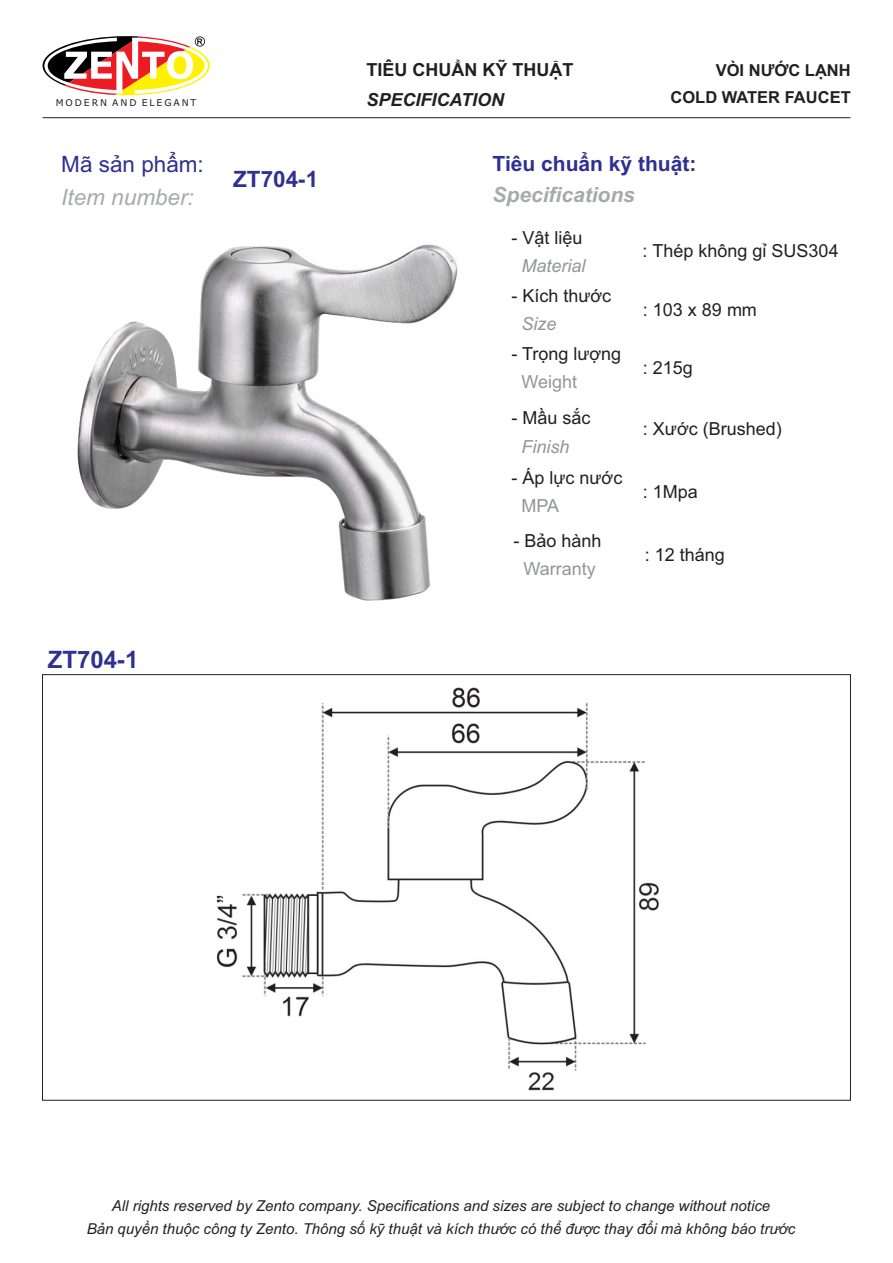
<style>
.page{position:relative;width:893px;height:1263px;background:#fff}
.page>*{position:absolute;margin:0;border:0;box-sizing:border-box;transform-origin:0 0}
.t1{font:24px "Vn Arial H Bold";color:#2e3092}
.t2{font:italic 22.5px "Arial";color:#a7a9ac}
.t3{font:22.5px "Arial";color:#2e3092}
.t4{font:22.5px "Vn Arial H Bold";color:#2e3092}
.t5{font:700 21px "Arial";color:#2e3092}
.t6{font:italic 700 21px "Arial";color:#a7a9ac}
.t7{font:18px "Arial";color:#231f20}
.t8{font:italic 18px "Arial";color:#939598}
.t9{font:18px "Arial";color:#939598}
.t10{font:700 18px "Arial";color:#231f20}
.t11{font:italic 700 18px "Arial";color:#231f20}
.t12{font:700 16.5px/27.8px "Arial";color:#231f20;text-align:right}
.t13{font:italic 15px/22.8px "Arial";color:#231f20;text-align:center}
.t14{font:9.3px "Verdana";letter-spacing:.205em;color:#231f20}
</style>
<div class="page">
<svg style="left:43px;top:36px;width:167px;height:59px"></svg>
<hr style="left:43px;top:117px;width:807px;height:1px;background:#231f20">
<img style="left:216px;top:687px;width:443px;height:404px">
<img style="left:77px;top:244px;width:381px;height:357px">
<p class="t14" style="left:56px;top:99px;width:142px">MODERN AND ELEGANT</p>
<h2 class="t3" style="left:61px;top:156px;width:144px">Mã sản phẩm:</h2>
<h2 class="t2" style="left:61px;top:188px;width:134px">Item number:</h2>
<h2 class="t4" style="left:233px;top:166px;width:87px">Zt704-1</h2>
<h1 class="t1" style="left:48px;top:645px;width:92px">Zt704-1</h1>
<p class="t10" style="left:367px;top:63px;width:208px">TIÊU CHUẨN KỸ THUẬT</p>
<p class="t11" style="left:367px;top:93px;width:139px">SPECIFICATION</p>
<p class="t12" style="left:670px;top:57px;width:182px">VÒI NƯỚC LẠNH<br>COLD WATER FAUCET</p>
<h3 class="t5" style="left:493px;top:155px;width:205px">Tiêu chuẩn kỹ thuật:</h3>
<h3 class="t6" style="left:493px;top:186px;width:144px">Specifications</h3>
<p class="t7" style="left:511px;top:231px;width:73px">- Vật liệu</p>
<p class="t8" style="left:521px;top:259px;width:66px">Material</p>
<p class="t7" style="left:511px;top:289px;width:101px">- Kích thước</p>
<p class="t8" style="left:521px;top:317px;width:37px">Size</p>
<p class="t7" style="left:511px;top:347px;width:111px">- Trọng lượng</p>
<p class="t9" style="left:521px;top:375px;width:57px">Weight</p>
<p class="t7" style="left:511px;top:411px;width:81px">- Mầu sắc</p>
<p class="t8" style="left:521px;top:440px;width:50px">Finish</p>
<p class="t7" style="left:511px;top:471px;width:112px">- Áp lực nước</p>
<p class="t9" style="left:521px;top:499px;width:39px">MPA</p>
<p class="t7" style="left:513px;top:534px;width:90px">- Bảo hành</p>
<p class="t9" style="left:523px;top:562px;width:74px">Warranty</p>
<p class="t7" style="left:642px;top:243px;width:198px">: Thép không gỉ SUS304</p>
<p class="t7" style="left:643px;top:303px;width:116px">: 103 x 89 mm</p>
<p class="t7" style="left:643px;top:361px;width:52px">: 215g</p>
<p class="t7" style="left:643px;top:422px;width:140px">: Xước (Brushed)</p>
<p class="t7" style="left:643px;top:484px;width:57px">: 1Mpa</p>
<p class="t7" style="left:645px;top:547px;width:82px">: 12 tháng</p>
<p class="t13" style="left:87px;top:1195px;width:710px">All rights reserved by Zento company. Specifications and sizes are subject to change without notice<br>Bản quyền thuộc công ty Zento. Thông số kỹ thuật và kích thước có thể được thay đổi mà không báo trước</p>
</div>
